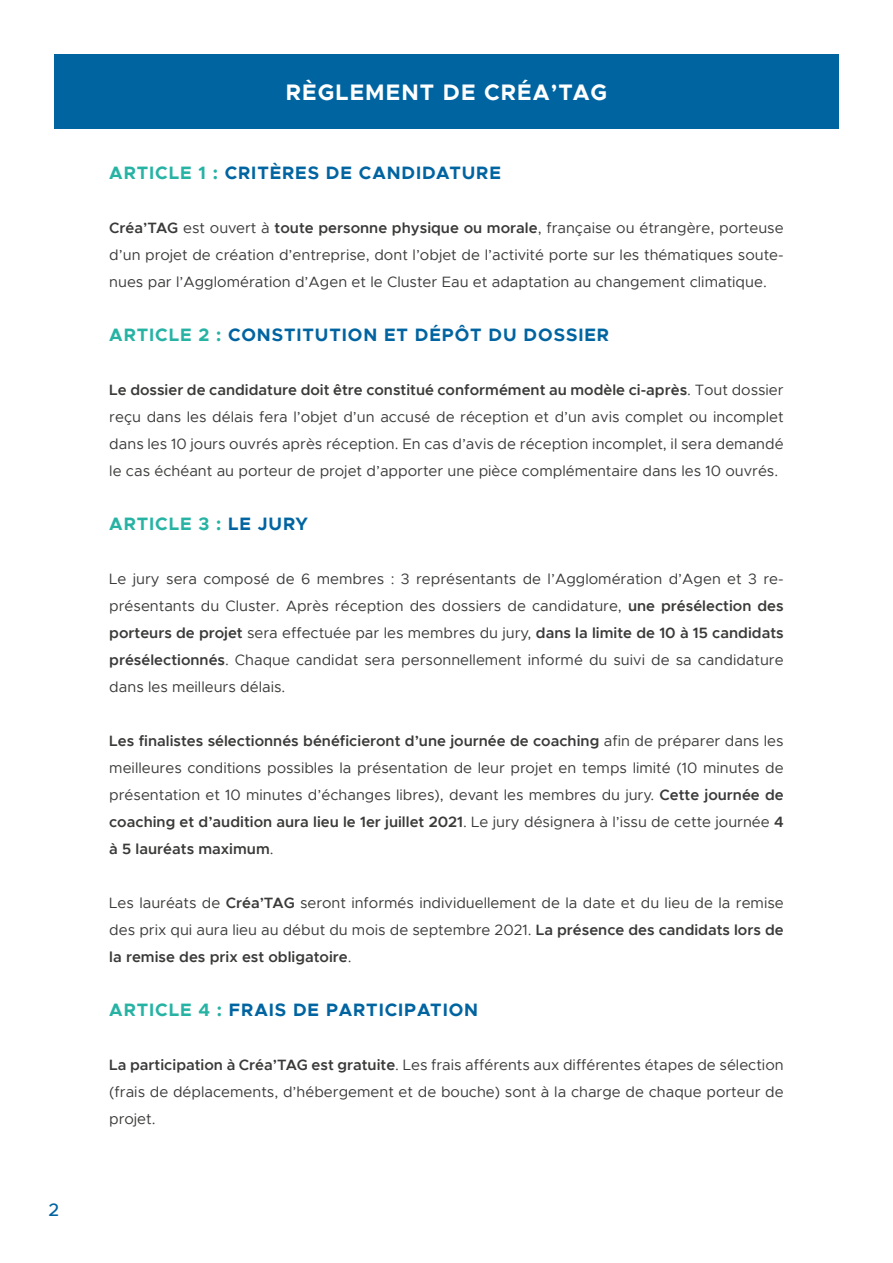
<style>
.page{position:relative;width:893px;height:1263px;background:#fff}
.page>*{position:absolute;margin:0;border:0;box-sizing:border-box;transform-origin:0 0}
.t1{font:700 22.5px "Metropolis";letter-spacing:.05em;color:#fff}
.t2{font:700 18px "Metropolis";letter-spacing:.05em;color:#0064a1}
.t3{font:700 18px "Metropolis";letter-spacing:.05em;color:#27b3a4}
.t4{font:500 18px "Metropolis";color:#0064a1}
.t5{font:15px/27px "Metropolis";color:#3a3a39;text-align:justify}
.s1{color:#27b3a4}
.s2{font-weight:600}
.s3{color:#0064a1}
</style>
<div class="page">
<div style="left:54px;top:54px;width:785px;height:74px;background:#0064a1"></div>
<p class="t4" style="left:49px;top:1199px;width:12px">2</p>
<p class="t1" style="left:286px;top:78px;width:323px">RÈGLEMENT DE CRÉA’TAG</p>
<p class="t2" style="left:109px;top:162px;width:393px"><span class="s1">ARTICLE 1 :</span> CRITÈRES DE CANDIDATURE</p>
<p class="t5" style="left:109px;top:215px;width:676px"><span class="s2">Créa’TAG</span> est ouvert à <span class="s2">toute personne physique ou morale</span>, française ou étrangère, porteuse d’un projet de création d’entreprise, dont l’objet de l’activité porte sur les thématiques soute&shy;nues par l’Agglomération d’Agen et le Cluster Eau et adaptation au changement climatique.</p>
<p class="t2" style="left:109px;top:324px;width:501px"><span class="s1">ARTICLE 2 :</span> CONSTITUTION ET DÉPÔT DU DOSSIER</p>
<p class="t5" style="left:109px;top:377px;width:676px"><span class="s2">Le dossier de candidature doit être constitué conformément au modèle ci-après</span>. Tout dossier reçu dans les délais fera l’objet d’un accusé de réception et d’un avis complet ou incomplet dans les 10 jours ouvrés après réception. En cas d’avis de réception incomplet, il sera demandé le cas échéant au porteur de projet d’apporter une pièce complémentaire dans les 10 ouvrés.</p>
<p class="t3" style="left:109px;top:513px;width:200px">ARTICLE 3 : <span class="s3">LE JURY</span></p>
<p class="t5" style="left:109px;top:566px;width:676px">Le jury sera composé de 6 membres : 3 représentants de l’Agglomération d’Agen et 3 re&shy;présentants du Cluster. Après réception des dossiers de candidature, <span class="s2">une présélection des porteurs de projet</span> sera effectuée par les membres du jury, <span class="s2">dans la limite de 10 à 15 candidats présélectionnés</span>. Chaque candidat sera personnellement informé du suivi de sa candidature dans les meilleurs délais.</p>
<p class="t5" style="left:109px;top:728px;width:676px"><span class="s2">Les finalistes sélectionnés bénéficieront d’une journée de coaching</span> afin de préparer dans les meilleures conditions possibles la présentation de leur projet en temps limité (10 minutes de présentation et 10 minutes d’échanges libres), devant les membres du jury. <span class="s2">Cette journée de coaching et d’audition aura lieu le 1er juillet 2021</span>. Le jury désignera à l’issu de cette journée <span class="s2">4 à 5 lauréats maximum</span>.</p>
<p class="t5" style="left:109px;top:890px;width:676px">Les lauréats de <span class="s2">Créa’TAG</span> seront informés individuellement de la date et du lieu de la remise des prix qui aura lieu au début du mois de septembre 2021. <span class="s2">La présence des candidats lors de la remise des prix est obligatoire</span>.</p>
<p class="t2" style="left:109px;top:999px;width:370px"><span class="s1">ARTICLE 4 :</span> FRAIS DE PARTICIPATION</p>
<p class="t5" style="left:109px;top:1052px;width:676px"><span class="s2">La participation à Créa’TAG est gratuite</span>. Les frais afférents aux différentes étapes de sélection (frais de déplacements, d’hébergement et de bouche) sont à la charge de chaque porteur de projet.</p>
</div>
